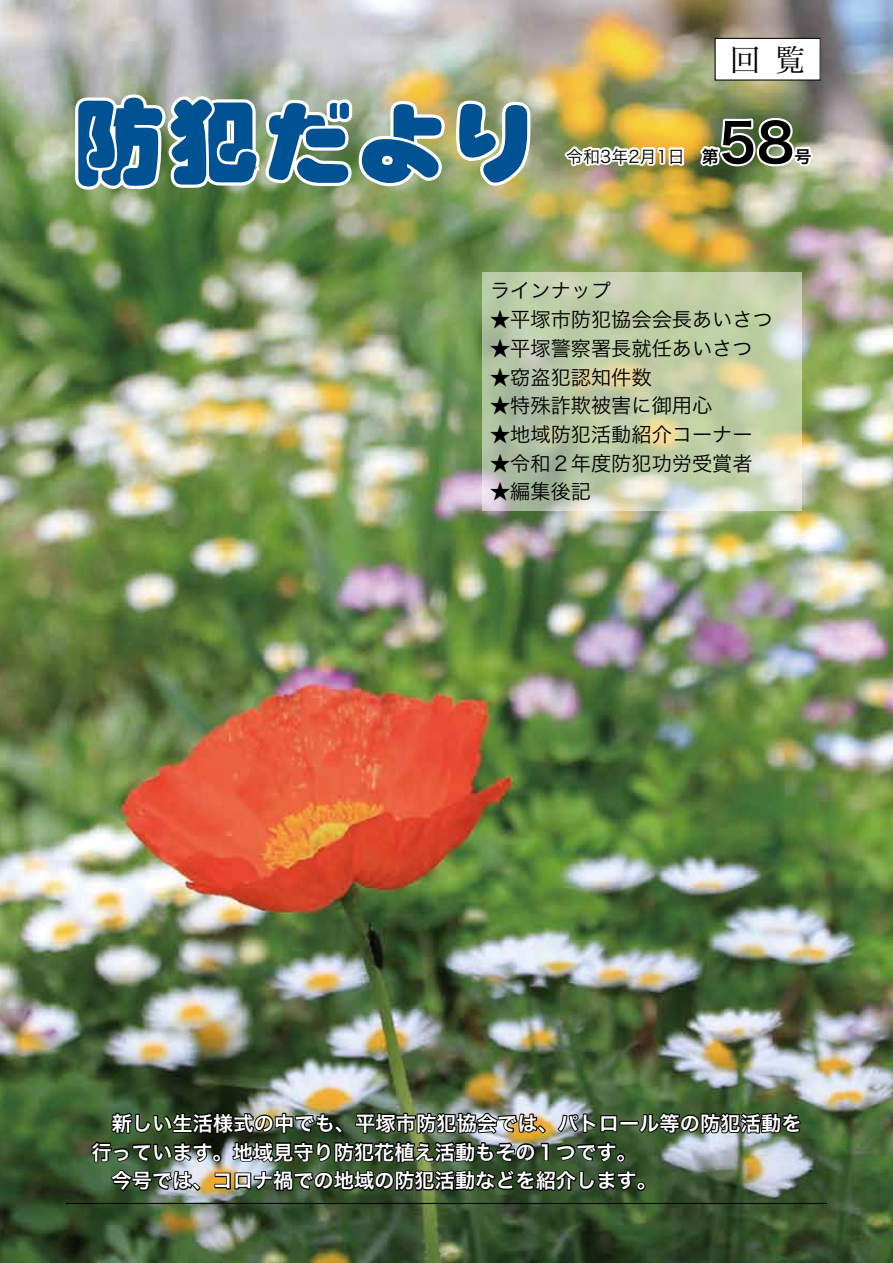
<style>
.page{position:relative;width:893px;height:1263px;background:#fff}
.page>*{position:absolute;margin:0;border:0;box-sizing:border-box;transform-origin:0 0}
.t1{font:97.8px "Ovlapblack EG Heavy SJIS";letter-spacing:-.045em;color:#005293}
.t2{font:53.1px "Hira Kaku Pro W6";color:#000}
.t3{font:30px "Hira Min Pro W3";color:#000}
.t4{font:20.25px/28.7px "Hira Kaku Pro W6";color:#fff}
.t5{font:20.25px "Hira Kaku Pro W3";color:#000}
.t6{font:16.95px "Hira Kaku Pro W3";color:#000}
.t7{font:16.95px "Hira Kaku Pro W6";color:#000}
.s1{font-family:"Hira Kaku Pro W6"}
</style>
<div class="page">
<img style="left:0;top:0;width:893px;height:1263px">
<img style="left:72px;top:91px;width:375px;height:103px">
<svg style="left:454px;top:97px;width:80px;height:92px"></svg>
<svg style="left:557px;top:94px;width:264px;height:97px"></svg>
<img style="left:559px;top:116px;width:256px;height:114px">
<img style="left:89px;top:628px;width:714px;height:635px">
<svg style="left:482px;top:272px;width:319px;height:238px"></svg>
<div style="left:715px;top:38px;width:105px;height:42px;background:#fff"></div>
<div style="left:715px;top:38px;width:106px;height:43px;border:1px solid #000"></div>
<hr style="left:66px;top:1203px;width:761px;height:1px;background:#000">
<h1 class="t1" style="left:70px;top:94px;width:473px">防犯だより</h1>
<h3 class="t3" style="left:730px;top:34px;width:76px">回覧</h3>
<h2 class="t2" style="left:719px;top:95px;width:77px">58</h2>
<p class="t6" style="left:566px;top:141px;width:154px">令和3年2月1日　<span class="s1">第</span></p>
<p class="t7" style="left:794px;top:141px;width:19px">号</p>
<p class="t5" style="left:490px;top:273px;width:123px">ラインナップ</p>
<p class="t5" style="left:490px;top:301px;width:284px">★平塚市防犯協会会長あいさつ</p>
<p class="t5" style="left:490px;top:330px;width:264px">★平塚警察署長就任あいさつ</p>
<p class="t5" style="left:490px;top:359px;width:163px">★窃盗犯認知件数</p>
<p class="t5" style="left:490px;top:388px;width:224px">★特殊詐欺被害に御用心</p>
<p class="t5" style="left:490px;top:416px;width:264px">★地域防犯活動紹介コーナー</p>
<p class="t5" style="left:490px;top:445px;width:264px">★令和２年度防犯功労受賞者</p>
<p class="t5" style="left:490px;top:474px;width:102px">★編集後記</p>
<p class="t4" style="left:91px;top:1108px;width:712px">　新しい生活様式の中でも、平塚市防犯協会では、パトロール等の防犯活動を行っています。地域見守り防犯花植え活動もその１つです。<br>　今号では、コロナ禍での地域の防犯活動などを紹介します。</p>
</div>
